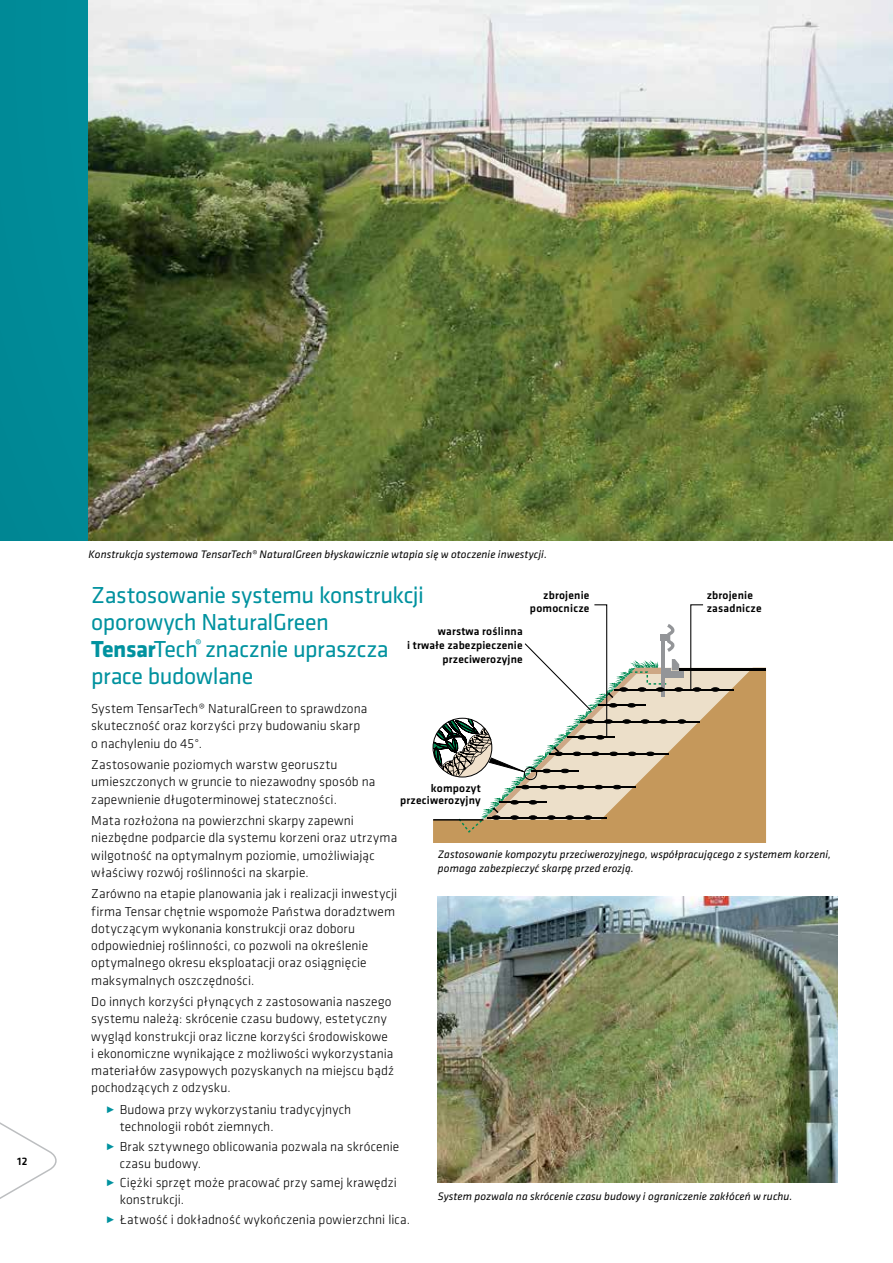
<style>
.page{position:relative;width:893px;height:1263px;background:#fff}
.page>*{position:absolute;margin:0;border:0;box-sizing:border-box;transform-origin:0 0}
.t1{font:24px/27px "Klavika";letter-spacing:-.02em;color:#00929f}
.t2{font:300 13.5px/17.2px "Klavika";letter-spacing:.01em;color:#000}
.t3{font:13.35px "Myriad Pro";letter-spacing:.01em;color:#000}
.t4{font:500 11.55px/13.8px "Klavika";letter-spacing:.02em;color:#000;text-align:right}
.t5{font:italic 11.25px/13.5px "Klavika";letter-spacing:.01em;color:#000}
.t6{font:500 11.25px "Klavika";color:#000}
.s1{font-weight:700}
.s2{font-weight:700;color:#00929f}
</style>
<div class="page">
<div style="left:433px;top:670px;width:333px;height:172px;background:#c5985b"></div>
<hr style="left:679px;top:668px;width:87px;height:2px;background:#000">
<svg style="left:433px;top:604px;width:320px;height:230px"></svg>
<div style="left:0;top:0;width:893px;height:541px;background:#008a97"></div>
<img style="left:89px;top:0;width:804px;height:541px">
<img style="left:438px;top:896px;width:400px;height:286px">
<svg style="left:0;top:1122px;width:57px;height:77px"></svg>
<p class="t6" style="left:17px;top:1153px;width:12px">12</p>
<p class="t5" style="left:89px;top:548px;width:460px">Konstrukcja systemowa TensarTech® NaturalGreen błyskawicznie wtapia się w otoczenie inwestycji.</p>
<h1 class="t1" style="left:91px;top:580px;width:334px">Zastosowanie systemu konstrukcji oporowych NaturalGreen<br><span class="s1">Tensar</span>Tech<sup>®</sup> znacznie upraszcza prace budowlane</h1>
<p class="t2" style="left:91px;top:700px;width:278px">System TensarTech® NaturalGreen to sprawdzona skuteczność oraz korzyści przy budowaniu skarp o nachyleniu do 45°.</p>
<p class="t2" style="left:91px;top:756px;width:285px">Zastosowanie poziomych warstw georusztu umieszczonych w gruncie to niezawodny sposób na zapewnienie długoterminowej stateczności.</p>
<p class="t2" style="left:91px;top:812px;width:307px">Mata rozłożona na powierzchni skarpy zapewni niezbędne podparcie dla systemu korzeni oraz utrzyma wilgotność na optymalnym poziomie, umożliwiając właściwy rozwój roślinności na skarpie.</p>
<p class="t2" style="left:91px;top:885px;width:308px">Zarówno na etapie planowania jak i realizacji inwestycji firma Tensar chętnie wspomoże Państwa doradztwem dotyczącym wykonania konstrukcji oraz doboru odpowiedniej roślinności, co pozwoli na określenie optymalnego okresu eksploatacji oraz osiągnięcie maksymalnych oszczędności.</p>
<p class="t2" style="left:91px;top:993px;width:304px">Do innych korzyści płynących z zastosowania naszego systemu należą: skrócenie czasu budowy, estetyczny wygląd konstrukcji oraz liczne korzyści środowiskowe i ekonomiczne wynikające z możliwości wykorzystania materiałów zasypowych pozyskanych na miejscu bądź pochodzących z odzysku.</p>
<p class="t2" style="left:120px;top:1101px;width:233px;text-indent:-14px"><span class="s2">˴</span> Budowa przy wykorzystaniu tradycyjnych technologii robót ziemnych.</p>
<p class="t2" style="left:120px;top:1137px;width:281px;text-indent:-14px"><span class="s2">˴</span> Brak sztywnego oblicowania pozwala na skrócenie czasu budowy.</p>
<p class="t2" style="left:120px;top:1174px;width:279px;text-indent:-14px"><span class="s2">˴</span> Ciężki sprzęt może pracować przy samej krawędzi konstrukcji.</p>
<p class="t2" style="left:106px;top:1210px;width:305px"><span class="s2">˴</span> Łatwość i dokładność wykończenia powierzchni lica.</p>
<p class="t4" style="left:707px;top:587px;width:56px;text-align:left">zbrojenie zasadnicze</p>
<p class="t4" style="left:530px;top:588px;width:61px">zbrojenie pomocnicze</p>
<p class="t4" style="left:407px;top:624px;width:117px">warstwa roślinna<br>i trwałe zabezpieczenie przeciwerozyjne</p>
<p class="t4" style="left:400px;top:782px;width:82px;line-height:11.9px">kompozyt przeciwerozyjny</p>
<p class="t5" style="left:438px;top:847px;width:395px">Zastosowanie kompozytu przeciwerozyjnego, współpracującego z systemem korzeni, pomaga zabezpieczyć skarpę przed erozją.</p>
<p class="t3" style="left:430px;top:851px;width:438px">Tensar’s proven geogrids reinforce the soil mass providing long-term stability.</p>
<p class="t5" style="left:438px;top:1189px;width:356px">System pozwala na skrócenie czasu budowy i ograniczenie zakłóceń w ruchu.</p>
</div>
